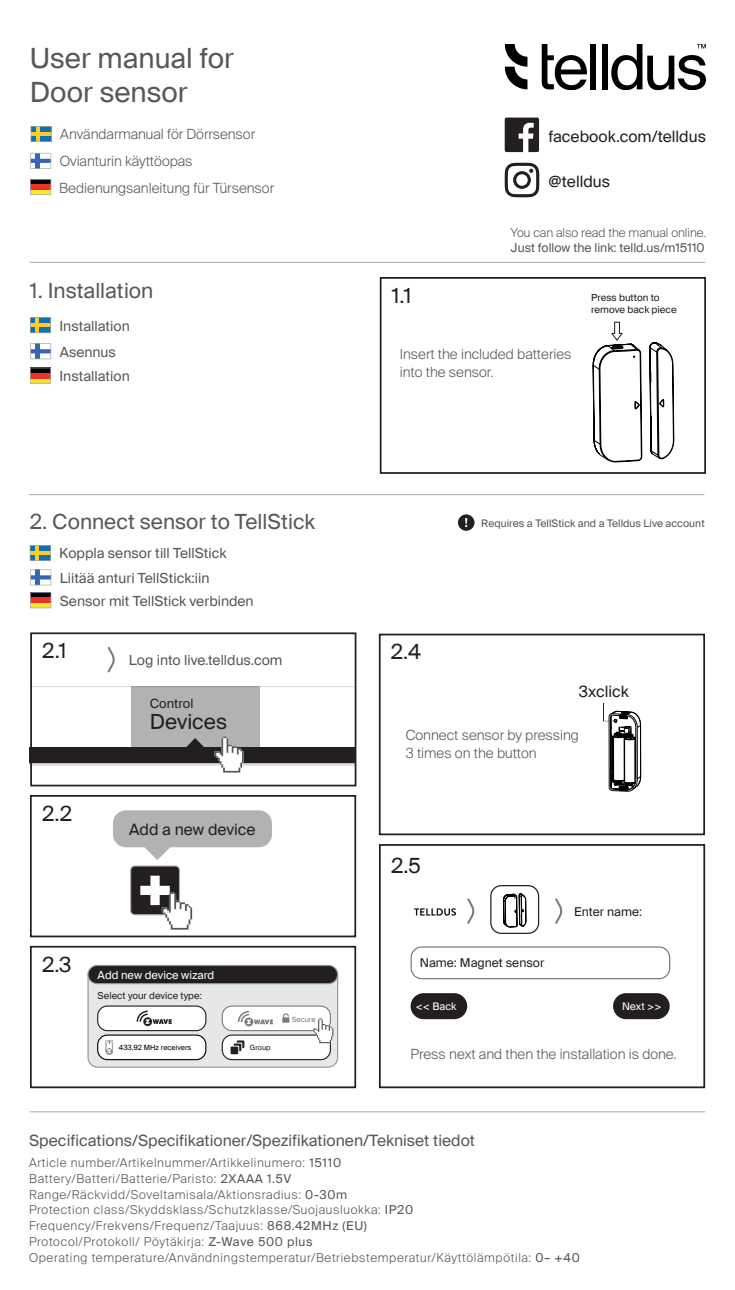
<style>
.page{position:relative;width:735px;height:1290px;background:#fff}
.page>*{position:absolute;margin:0;border:0;box-sizing:border-box;transform-origin:0 0}
.t1{font:28px/33.6px "Suisse Intl";color:#57585a}
.t2{font:21px "Suisse Intl";color:#57585a}
.t3{font:21px "Suisse Intl";color:#231f20}
.t4{font:15.75px "Suisse Intl";color:#57585a}
.t5{font:15.75px "Suisse Intl";color:#231f20}
.t6{font:300 14px/17.5px "Suisse Intl";color:#57585a}
.t7{font:14px "Suisse Intl";color:#57585a}
.t8{font:12.95px "Suisse Intl";color:#231f20}
.t9{font:300 12.25px/15.8px "Suisse Intl";letter-spacing:.05em;color:#57585a}
.t10{font:12.25px "Suisse Intl";color:#57585a}
.t11{font:300 12.25px "Suisse Intl";color:#57585a}
.t12{font:12.25px "Suisse Intl";color:#231f20}
.t13{font:11.2px "Suisse Intl";color:#fff}
.t14{font:10.5px "Suisse Intl";color:#57585a}
.t15{font:10.5px "Suisse Intl";color:#fff}
.t16{font:9.8px/11.7px "Suisse Intl";color:#231f20}
.t17{font:9.62px "Suisse Intl";color:#231f20}
.t18{font:7.17px "Suisse Intl";color:#000001}
.t19{font:7.17px "Suisse Intl";color:#797c7d}
.t20{font:7.17px "Suisse Intl";color:#231f20}
.s1{font-weight:400}
</style>
<div class="page">
<img style="left:29px;top:762px;width:324px;height:4px">
<div style="left:29px;top:747px;width:326px;height:15px;background:#231f20"></div>
<div style="left:131px;top:683px;width:128px;height:64px;background:#b1b3b3"></div>
<svg style="left:186px;top:738px;width:18px;height:9px"></svg>
<div style="left:29px;top:670px;width:326px;height:16px;background:#fff"></div>
<svg style="left:214px;top:736px;width:30px;height:36px"></svg>
<svg style="left:107px;top:646px;width:8px;height:27px"></svg>
<svg style="left:467px;top:898px;width:7px;height:26px"></svg>
<svg style="left:555px;top:898px;width:7px;height:26px"></svg>
<div style="left:131px;top:866px;width:48px;height:49px;background:#231f20;border-radius:4px"></div>
<div style="left:130px;top:865px;width:50px;height:50px;border:1px solid #a8a9ad;border-radius:4px"></div>
<svg style="left:140px;top:876px;width:52px;height:53px"></svg>
<svg style="left:113px;top:810px;width:159px;height:50px"></svg>
<svg style="left:458px;top:514px;width:16px;height:17px"></svg>
<svg style="left:30px;top:545px;width:21px;height:16px"></svg>
<svg style="left:30px;top:317px;width:21px;height:16px"></svg>
<svg style="left:30px;top:153px;width:21px;height:16px"></svg>
<svg style="left:30px;top:569px;width:21px;height:16px"></svg>
<svg style="left:30px;top:343px;width:21px;height:16px"></svg>
<svg style="left:30px;top:179px;width:21px;height:16px"></svg>
<svg style="left:30px;top:592px;width:21px;height:16px"></svg>
<svg style="left:30px;top:368px;width:21px;height:16px"></svg>
<div style="left:88px;top:965px;width:249px;height:102px;background:#e6e7e9;border-radius:10px"></div>
<div style="left:87px;top:965px;width:251px;height:103px;border:1px solid #939598;border-radius:10px"></div>
<div style="left:88px;top:965px;width:249px;height:18px;background:#231f20;border-radius:9px"></div>
<div style="left:87px;top:965px;width:251px;height:19px;border:1px solid #939598;border-radius:9px"></div>
<div style="left:98px;top:1006px;width:108px;height:24px;background:#fff;border-radius:10px"></div>
<div style="left:97px;top:1005px;width:109px;height:26px;border:1px solid #231f20;border-radius:10px"></div>
<div style="left:222px;top:1006px;width:108px;height:24px;background:#fff;border-radius:10px"></div>
<div style="left:221px;top:1005px;width:110px;height:26px;border:1px solid #797c7d;border-radius:10px"></div>
<div style="left:222px;top:1035px;width:108px;height:24px;background:#fff;border-radius:10px"></div>
<div style="left:221px;top:1034px;width:110px;height:26px;border:1px solid #231f20;border-radius:10px"></div>
<svg style="left:136px;top:1010px;width:36px;height:16px"></svg>
<svg style="left:238px;top:1011px;width:35px;height:15px"></svg>
<svg style="left:233px;top:1040px;width:11px;height:11px"></svg>
<div style="left:230px;top:1046px;width:8px;height:8px;background:#231f20"></div>
<svg style="left:282px;top:1013px;width:7px;height:10px"></svg>
<div style="left:98px;top:1035px;width:108px;height:24px;background:#fff;border-radius:10px"></div>
<div style="left:97px;top:1034px;width:109px;height:26px;border:1px solid #000001;border-radius:10px"></div>
<svg style="left:106px;top:1040px;width:7px;height:15px"></svg>
<svg style="left:313px;top:1018px;width:20px;height:25px"></svg>
<div style="left:612px;top:993px;width:57px;height:26px;background:#231f20;border-radius:13px"></div>
<div style="left:410px;top:993px;width:57px;height:26px;background:#231f20;border-radius:13px"></div>
<svg style="left:414px;top:908px;width:42px;height:8px"></svg>
<div style="left:490px;top:885px;width:49px;height:49px;border:1px solid #231f20;border-radius:10px"></div>
<div style="left:379px;top:277px;width:326px;height:197px;border:2px solid #231f20"></div>
<div style="left:30px;top:946px;width:326px;height:142px;border:2px solid #231f20"></div>
<div style="left:30px;top:632px;width:326px;height:154px;border:2px solid #231f20"></div>
<div style="left:378px;top:634px;width:326px;height:201px;border:2px solid #231f20"></div>
<div style="left:379px;top:844px;width:325px;height:244px;border:2px solid #231f20"></div>
<div style="left:30px;top:795px;width:326px;height:142px;border:2px solid #231f20"></div>
<svg style="left:30px;top:126px;width:22px;height:16px"></svg>
<hr style="left:29px;top:494px;width:675px;height:1px;background:#a8a9ad">
<hr style="left:30px;top:1111px;width:674px;height:1px;background:#a8a9ad">
<hr style="left:30px;top:262px;width:674px;height:1px;background:#a8a9ad">
<div style="left:410px;top:946px;width:260px;height:33px;border:1px solid #797c7d;border-radius:11px"></div>
<svg style="left:504px;top:163px;width:35px;height:34px"></svg>
<svg style="left:504px;top:118px;width:34px;height:34px"></svg>
<div style="left:590px;top:44px;width:5px;height:45px;background:#000"></div>
<div style="left:601px;top:44px;width:6px;height:45px;background:#000"></div>
<svg style="left:611px;top:44px;width:94px;height:46px"></svg>
<svg style="left:541px;top:44px;width:46px;height:46px"></svg>
<svg style="left:504px;top:44px;width:23px;height:45px"></svg>
<svg style="left:592px;top:322px;width:82px;height:140px"></svg>
<svg style="left:503px;top:894px;width:22px;height:33px"></svg>
<svg style="left:603px;top:704px;width:37px;height:88px"></svg>
<h1 class="t1" style="left:30px;top:42px;width:206px">User manual for<br>Door sensor</h1>
<p class="t6" style="left:60px;top:126px;width:196px">Användarmanual för Dörrsensor</p>
<p class="t6" style="left:60px;top:153px;width:134px">Ovianturin käyttöopas</p>
<p class="t6" style="left:59px;top:179px;width:216px">Bedienungsanleitung für Türsensor</p>
<h2 class="t2" style="left:30px;top:278px;width:125px">1. Installation</h2>
<p class="t7" style="left:59px;top:318px;width:72px">Installation</p>
<p class="t7" style="left:60px;top:343px;width:58px">Asennus</p>
<p class="t7" style="left:59px;top:368px;width:72px">Installation</p>
<h2 class="t2" style="left:30px;top:510px;width:287px">2. Connect sensor to TellStick</h2>
<p class="t7" style="left:59px;top:545px;width:169px">Koppla sensor till TellStick</p>
<p class="t7" style="left:60px;top:570px;width:151px">Liitää anturi TellStick:iin</p>
<p class="t7" style="left:60px;top:593px;width:195px">Sensor mit TellStick verbinden</p>
<p class="t5" style="left:548px;top:128px;width:159px">facebook.com/telldus</p>
<p class="t5" style="left:548px;top:172px;width:63px">@telldus</p>
<h2 class="t3" style="left:391px;top:283px;width:21px">1.1</h2>
<p class="t11" style="left:510px;top:225px;width:197px">You can also read the manual online.</p>
<p class="t10" style="left:510px;top:240px;width:195px">Just follow the link: telld.us/m15110</p>
<p class="t16" style="left:591px;top:292px;width:87px">Press button to remove back piece</p>
<p class="t6" style="left:399px;top:346px;width:173px">Insert the included batteries into the sensor.</p>
<p class="t14" style="left:481px;top:517px;width:225px">Requires a TellStick and a Telldus Live account</p>
<h2 class="t3" style="left:42px;top:639px;width:26px">2.1</h2>
<h2 class="t3" style="left:390px;top:639px;width:32px">2.4</h2>
<p class="t7" style="left:129px;top:652px;width:155px">Log into live.telldus.com</p>
<h2 class="t3" style="left:42px;top:801px;width:32px">2.2</h2>
<p class="t8" style="left:150px;top:695px;width:45px">Control</p>
<h2 class="t3" style="left:150px;top:709px;width:79px">Devices</h2>
<p class="t5" style="left:129px;top:820px;width:128px">Add a new device</p>
<h2 class="t3" style="left:42px;top:952px;width:31px">2.3</h2>
<p class="t13" style="left:97px;top:968px;width:118px">Add new device wizard</p>
<p class="t17" style="left:97px;top:990px;width:106px">Select your device type:</p>
<p class="t18" style="left:119px;top:1043px;width:74px">433,92 MHz receivers</p>
<p class="t20" style="left:250px;top:1043px;width:22px">Group</p>
<p class="t19" style="left:292px;top:1015px;width:25px">Secure</p>
<p class="t5" style="left:578px;top:682px;width:51px">3xclick</p>
<p class="t6" style="left:405px;top:726px;width:175px">Connect sensor by pressing<br>3 times on the button</p>
<h2 class="t3" style="left:391px;top:853px;width:31px">2.5</h2>
<p class="t12" style="left:419px;top:956px;width:126px">Name: Magnet sensor</p>
<p class="t12" style="left:574px;top:905px;width:69px">Enter name:</p>
<p class="t15" style="left:415px;top:1000px;width:42px">&lt;&lt; Back</p>
<p class="t15" style="left:621px;top:1000px;width:41px">Next &gt;&gt;</p>
<p class="t6" style="left:410px;top:1045px;width:267px">Press next and then the installation is done.</p>
<p class="t4" style="left:29px;top:1132px;width:447px">Specifications/Specifikationer/Spezifikationen/Tekniset tiedot</p>
<p class="t9" style="left:29px;top:1155px;width:552px">Article number/Artikelnummer/Artikkelinumero: <span class="s1">15110<br></span>Battery/Batteri/Batterie/Paristo: <span class="s1">2XAAA 1.5V<br></span>Range/Räckvidd/Soveltamisala/Aktionsradius: <span class="s1">0-30m<br></span>Protection class/Skyddsklass/Schutzklasse/Suojausluokka: <span class="s1">IP20<br></span>Frequency/Frekvens/Frequenz/Taajuus: <span class="s1">868.42MHz (EU)<br></span>Protocol/Protokoll/ Pöytäkirja: <span class="s1">Z-Wave 500 plus<br></span>Operating temperature/Användningstemperatur/Betriebstemperatur/Käyttölämpötila: <span class="s1">0– +40</span></p>
</div>
